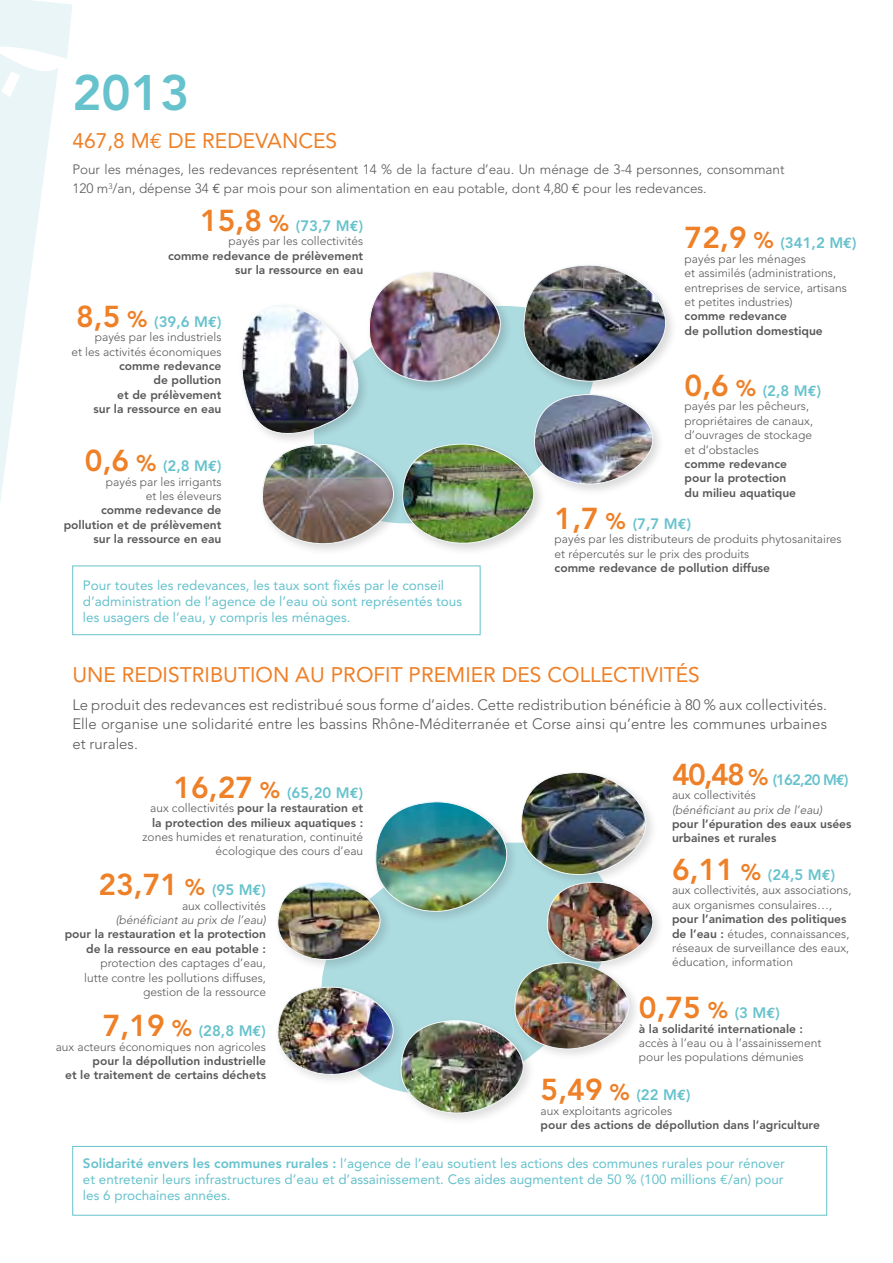
<style>
.page{position:relative;width:893px;height:1263px;background:#fff}
.page>*{position:absolute;margin:0;border:0;box-sizing:border-box;transform-origin:0 0}
.t1{font:800 49.5px "Avenir";color:#66c2cc}
.t2{font:800 30px "Avenir";color:#ee8027}
.t3{font:21px "Avenir";color:#ee8027}
.t4{font:300 15px/19.5px "Avenir";color:#58585a;text-align:justify}
.t5{font:800 15px "Avenir";color:#66c2cc}
.t6{font:13.5px/16.2px "Avenir";color:#66c2cc}
.t7{font:300 13.5px/19.5px "Avenir";color:#58585a}
.t8{font:300 12px/14.4px "Avenir";color:#58585a}
.t9{font:800 12px/14.4px "Avenir";color:#58585a;text-align:right}
.t10{font:italic 300 12px "Avenir";color:#58585a}
.s1{font-family:"Euro Mono"}
.s2{font-family:"Euro Mono";font-weight:400}
.s3{font-size:30px;color:#ee8027}
.s4{font-size:22.5px;color:#ee8027}
.s5{font-family:"Euro Mono";font-weight:700}
.s6{font-weight:300}
.s7{font-size:22.5px}
.s8{font-size:15px;color:#66c2cc}
.s9{font-family:"Euro Mono";font-weight:700;font-size:15px;color:#66c2cc}
.s10{font-weight:800}
</style>
<div class="page">
<svg style="left:0;top:0;width:72px;height:501px"></svg>
<div style="left:397px;top:1016px;width:138px;height:110px;background:#000;opacity:.13"></div>
<div style="left:543px;top:878px;width:122px;height:96px;background:#000;opacity:.13"></div>
<div style="left:517px;top:768px;width:141px;height:119px;background:#fff"></div>
<img style="left:277px;top:772px;width:376px;height:342px">
<div style="left:258px;top:440px;width:148px;height:116px;background:#000;opacity:.15"></div>
<div style="left:398px;top:440px;width:148px;height:116px;background:#000;opacity:.15"></div>
<div style="left:520px;top:261px;width:158px;height:133px;background:#000;opacity:.15"></div>
<img style="left:241px;top:264px;width:425px;height:280px">
<div style="left:72px;top:565px;width:408px;height:70px;border:1px solid #66c2cc"></div>
<div style="left:72px;top:1146px;width:755px;height:69px;border:1px solid #66c2cc"></div>
<h1 class="t1" style="left:72px;top:64px;width:119px">2013</h1>
<h3 class="t3" style="left:72px;top:128px;width:266px">467,8 M<span class="s1">€</span> de redevances</h3>
<p class="t7" style="left:72px;top:159px;width:714px">Pour les ménages, les redevances représentent 14 % de la facture d’eau. Un ménage de 3-4 personnes, consommant<br>120 m<sup>3</sup>/an, dépense 34 <span class="s2">€</span> par mois pour son alimentation en eau potable, dont 4,80 <span class="s2">€</span> pour les redevances.</p>
<p class="t5" style="left:200px;top:217px;width:165px"><span class="s3">15,8</span> <span class="s4">%</span> (73,7 M<span class="s5">€</span>)</p>
<p class="t8" style="left:229px;top:234px;width:136px">payés par les collectivités</p>
<p class="t9" style="left:168px;top:248px;width:197px">comme redevance de prélèvement sur la ressource en eau</p>
<p class="t5" style="left:76px;top:313px;width:147px"><span class="s3">8,5</span> <span class="s4">%</span> (39,6 M<span class="s5">€</span>)</p>
<p class="t8" style="left:71px;top:330px;width:152px;text-align:right">payés par les industriels<br>et les activités économiques</p>
<p class="t9" style="left:94px;top:358px;width:129px">comme redevance<br>de pollution<br>et de prélèvement<br>sur la ressource en eau</p>
<p class="t5" style="left:85px;top:457px;width:138px"><span class="s3">0,6</span> <span class="s4">%</span> (2,8 M<span class="s5">€</span>)</p>
<p class="t8" style="left:106px;top:474px;width:117px;text-align:right">payés par les irrigants et les éleveurs</p>
<p class="t9" style="left:64px;top:503px;width:159px">comme redevance de pollution et de prélèvement sur la ressource en eau</p>
<p class="t6" style="left:83px;top:577px;width:381px">Pour toutes les redevances, les taux sont fixés par le conseil d’administration de l’agence de l’eau où sont représentés tous les usagers de l’eau, y compris les ménages.</p>
<p class="t5" style="left:685px;top:234px;width:174px"><span class="s3">72,9</span> <span class="s4">%</span> (341,2 M<span class="s5">€</span>)</p>
<p class="t8" style="left:685px;top:251px;width:164px">payés par les ménages<br>et assimilés (administrations, entreprises de service, artisans et petites industries)</p>
<p class="t9" style="left:685px;top:309px;width:140px;text-align:left">comme redevance<br>de pollution domestique</p>
<p class="t5" style="left:685px;top:382px;width:138px"><span class="s3">0,6</span> <span class="s4">%</span> (2,8 M<span class="s5">€</span>)</p>
<p class="t8" style="left:685px;top:399px;width:130px">payés par les pêcheurs, propriétaires de canaux, d’ouvrages de stockage et d’obstacles</p>
<p class="t9" style="left:685px;top:457px;width:113px;text-align:left">comme redevance pour la protection du milieu aquatique</p>
<p class="t5" style="left:555px;top:515px;width:138px"><span class="s3">1,7</span> <span class="s4">%</span> (7,7 M<span class="s5">€</span>)</p>
<p class="t8" style="left:555px;top:532px;width:288px">payés par les distributeurs de produits phytosanitaires et répercutés sur le prix des produits</p>
<p class="t9" style="left:555px;top:561px;width:217px">comme redevance de pollution diffuse</p>
<h3 class="t3" style="left:72px;top:663px;width:629px">Un e redistribution au profit prem ier des collectivités</h3>
<p class="t4" style="left:72px;top:695px;width:756px">Le produit des redevances est redistribué sous forme d’aides. Cette redistribution bénéficie à 80 % aux collectivités.<br>Elle organise une solidarité entre les bassins Rhône-Méditerranée et Corse ainsi qu’entre les communes urbaines et rurales.</p>
<p class="t5" style="left:173px;top:784px;width:191px"><span class="s3">16,27</span> <span class="s4">%</span> (65,20 M<span class="s5">€</span>)</p>
<p class="t9" style="left:150px;top:801px;width:215px;text-align:left"><span class="s6">aux collectivités</span> pour la restauration et la protection des milieux aquatiques :</p>
<p class="t8" style="left:142px;top:830px;width:222px;text-align:right">zones humides et renaturation, continuité écologique des cours d’eau</p>
<h2 class="t2" style="left:98px;top:867px;width:169px">23,71 <span class="s7">%</span> <span class="s8">(95 M</span><span class="s9">€</span><span class="s8">)</span></h2>
<p class="t8" style="left:182px;top:898px;width:85px">aux collectivités</p>
<p class="t10" style="left:116px;top:913px;width:152px">(bénéficiant au prix de l’eau)</p>
<p class="t9" style="left:65px;top:927px;width:203px">pour la restauration et la protection de la ressource en eau potable :</p>
<p class="t8" style="left:84px;top:956px;width:183px;text-align:right">protection des captages d’eau, lutte contre les pollutions diffuses, gestion de la ressource</p>
<p class="t5" style="left:103px;top:1022px;width:165px"><span class="s3">7,19</span> <span class="s4">%</span> (28,8 M<span class="s5">€</span>)</p>
<p class="t8" style="left:56px;top:1039px;width:212px">aux acteurs économiques non agricoles</p>
<p class="t9" style="left:65px;top:1054px;width:202px">pour la dépollution industrielle<br>et le traitement de certains déchets</p>
<p class="t5" style="left:672px;top:771px;width:178px"><span class="s3">40,48</span> <span class="s4">%</span> (162,20 M<span class="s5">€</span>)</p>
<p class="t8" style="left:672px;top:788px;width:85px">aux collectivités</p>
<p class="t10" style="left:672px;top:802px;width:152px">(bénéficiant au prix de l’eau)</p>
<p class="t9" style="left:672px;top:817px;width:181px;text-align:left">pour l’épuration des eaux usées urbaines et rurales</p>
<p class="t5" style="left:672px;top:866px;width:165px"><span class="s3">6,11</span> <span class="s4">%</span> (24,5 M<span class="s5">€</span>)</p>
<p class="t8" style="left:672px;top:883px;width:181px">aux collectivités, aux associations, aux organismes consulaires…,</p>
<p class="t8" style="left:672px;top:912px;width:179px"><span class="s10">pour l’animation des politiques de l’eau :</span> études, connaissances, réseaux de surveillance des eaux, éducation, information</p>
<h2 class="t2" style="left:639px;top:990px;width:142px">0,75 <span class="s7">%</span> <span class="s8">(3 M</span><span class="s9">€</span><span class="s8">)</span></h2>
<p class="t9" style="left:639px;top:1021px;width:166px">à la solidarité internationale :</p>
<p class="t8" style="left:639px;top:1035px;width:184px">accès à l’eau ou à l’assainissement pour les populations démunies</p>
<p class="t5" style="left:541px;top:1086px;width:151px"><span class="s3">5,49</span> <span class="s4">%</span> (22 M<span class="s5">€</span>)</p>
<p class="t8" style="left:541px;top:1103px;width:133px">aux exploitants agricoles</p>
<p class="t9" style="left:541px;top:1118px;width:281px">pour des actions de dépollution dans l’agriculture</p>
<p class="t6" style="left:83px;top:1155px;width:703px;text-align:justify"><span class="s10">Solidarité envers les communes rurales :</span> l’agence de l’eau soutient les actions des communes rurales pour rénover et entretenir leurs infrastructures d’eau et d’assainissement. Ces aides augmentent de 50 % (100 millions <span class="s1">€</span>/an) pour les 6 prochaines années.</p>
</div>
